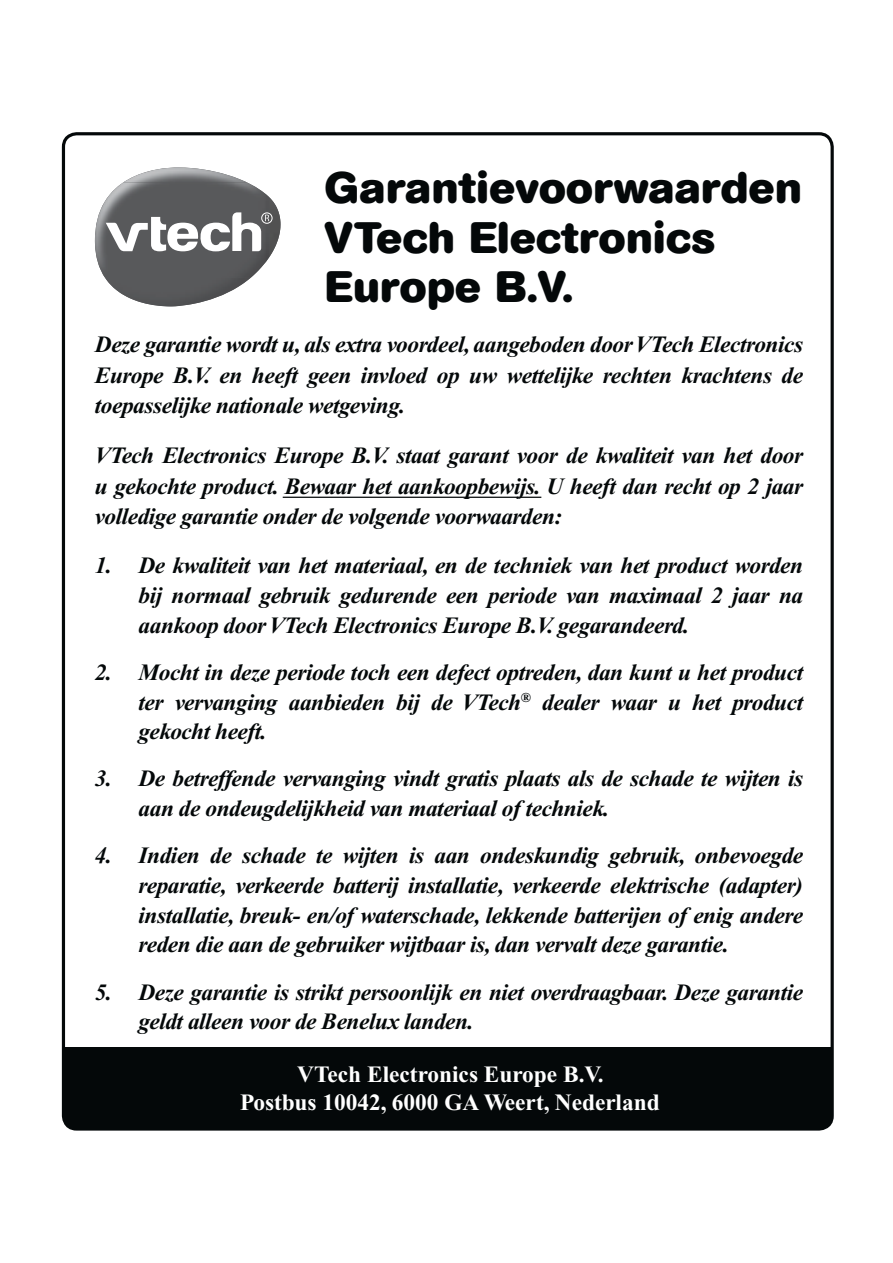
<style>
.page{position:relative;width:893px;height:1263px;background:#fff}
.page>*{position:absolute;margin:0;border:0;box-sizing:border-box;transform-origin:0 0}
.t1{font:700 43.65px/49.9px "AG Book Rounded";letter-spacing:.01em;color:#040809;scale:1.05 1}
.t2{font:italic 700 23.4px/29.7px "Times New Roman";letter-spacing:-.02em;color:#040809;text-align:justify}
.t3{font:700 23.4px/27.5px "Times New Roman";color:#fff;text-align:center}
</style>
<div class="page">
<div style="left:63px;top:1048px;width:769px;height:81px;background:#040809"></div>
<hr style="left:283px;top:497px;width:258px;height:1px;background:#040809">
<svg style="left:95px;top:167px;width:186px;height:139px"></svg>
<h1 class="t1" style="left:325px;top:165px;width:456px">Garantievoorwaarden<br>VTech Electronics<br>Europe B.V.</h1>
<p class="t2" style="left:95px;top:331px;width:710px;line-height:30.6px">Deze garantie wordt u, als extra voordeel, aangeboden door VTech Electronics Europe B.V. en heeft geen invloed op uw wettelijke rechten krachtens de toepasselijke nationale wetgeving.</p>
<p class="t2" style="left:95px;top:443px;width:710px;line-height:30.6px">VTech Electronics Europe B.V. staat garant voor de kwaliteit van het door u gekochte product. Bewaar het aankoopbewijs. U heeft dan recht op 2 jaar volledige garantie onder de volgende voorwaarden:</p>
<p class="t2" style="left:139px;top:553px;width:666px;text-indent:-44px">1. De kwaliteit van het materiaal, en de techniek van het product worden bij normaal gebruik gedurende een periode van maximaal 2 jaar na aankoop door VTech Electronics Europe B.V. gegarandeerd.</p>
<p class="t2" style="left:139px;top:660px;width:666px;text-indent:-44px">2. Mocht in deze periode toch een defect optreden, dan kunt u het product ter vervanging aanbieden bij de VTech<sup>®</sup> dealer waar u het product gekocht heeft.</p>
<p class="t2" style="left:139px;top:766px;width:666px;text-indent:-44px">3. De betreffende vervanging vindt gratis plaats als de schade te wijten is aan de ondeugdelijkheid van materiaal of techniek.</p>
<p class="t2" style="left:139px;top:843px;width:666px;text-indent:-44px">4. Indien de schade te wijten is aan ondeskundig gebruik, onbevoegde reparatie, verkeerde batterij installatie, verkeerde elektrische (adapter) installatie, breuk- en/of waterschade, lekkende batterijen of enig andere reden die aan de gebruiker wijtbaar is, dan vervalt deze garantie.</p>
<p class="t2" style="left:139px;top:979px;width:666px;text-indent:-44px">5. Deze garantie is strikt persoonlijk en niet overdraagbaar. Deze garantie geldt alleen voor de Benelux landen.</p>
<p class="t3" style="left:240px;top:1063px;width:421px">VTech Electronics Europe B.V.<br>Postbus 10042, 6000 GA Weert, Nederland</p>
</div>
